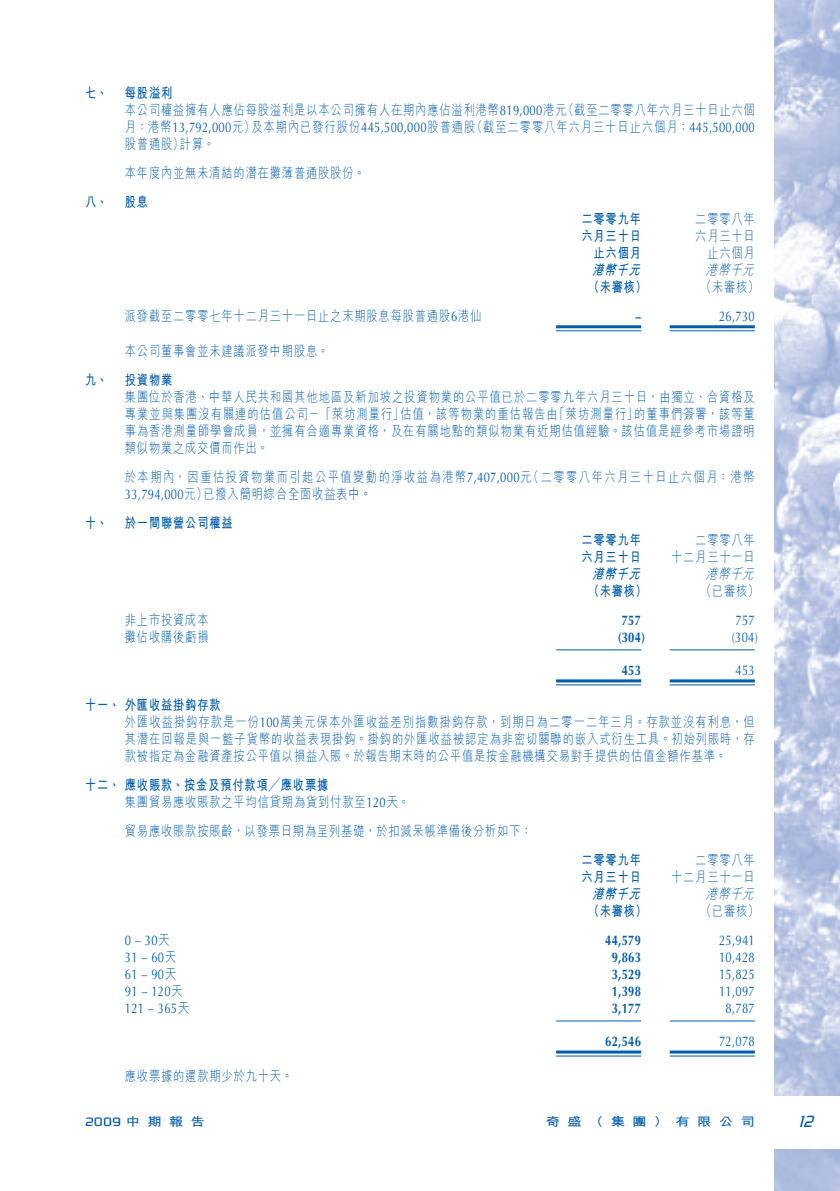
<style>
.page{position:relative;width:840px;height:1191px;background:#fff}
.page>*{position:absolute;margin:0;border:0;box-sizing:border-box;transform-origin:0 0}
.t1{font:italic 16px "Russell Square Std";color:#015dab}
.t2{font:14px/17px "M Hei HK Light B5 pc H";letter-spacing:.08em;color:#015dab;text-align:justify;scale:.8 1}
.t3{font:14px "M Hei HK Bold B5 pc H";letter-spacing:.08em;color:#015dab;scale:.8 1}
.t4{font:14px "Optima LT Std";letter-spacing:.03em;color:#015dab;scale:.8 1}
.t5{font:14px/17px "M Hei HK Light B5 pc H";letter-spacing:.135em;color:#015dab;scale:.8 1}
.t6{font:700 14px "Optima LT Std";letter-spacing:.03em;color:#015dab;scale:.8 1}
.t7{font:italic 14px "M Hei HK Bold B5 pc H";color:#015dab;scale:.8 1}
.t8{font:italic 14px "M Hei HK Light B5 pc H";color:#015dab;scale:.8 1}
.t9{font:12px "M Hei HK Bold B5 pc H";letter-spacing:.5em;color:#015dab;scale:1.2 1}
.t10{font:12px "Russell Square Std";color:#015dab;scale:1.2 1}
.s1{font-family:"Optima LT Std"}
.s2{font-family:"M Hei HK Light B5 pc H"}
.s3{font-family:"M Hei HK Bold B5 pc H"}
</style>
<div class="page">
<img style="left:774px;top:0;width:65px;height:1190px">
<div style="left:771px;top:1096px;width:68px;height:52px;background:#fff"></div>
<hr style="left:555px;top:325px;width:85px;height:3px;background:#015dab">
<hr style="left:555px;top:330px;width:85px;height:1px;background:#015dab">
<hr style="left:669px;top:325px;width:85px;height:3px;background:#015dab">
<hr style="left:669px;top:330px;width:85px;height:1px;background:#015dab">
<hr style="left:556px;top:649px;width:85px;height:1px;background:#015dab">
<hr style="left:669px;top:649px;width:85px;height:1px;background:#015dab">
<hr style="left:555px;top:679px;width:85px;height:3px;background:#015dab">
<hr style="left:555px;top:684px;width:85px;height:1px;background:#015dab">
<hr style="left:669px;top:679px;width:85px;height:3px;background:#015dab">
<hr style="left:669px;top:684px;width:85px;height:1px;background:#015dab">
<hr style="left:556px;top:1020px;width:85px;height:1px;background:#015dab">
<hr style="left:669px;top:1020px;width:85px;height:1px;background:#015dab">
<hr style="left:555px;top:1050px;width:85px;height:3px;background:#015dab">
<hr style="left:555px;top:1055px;width:85px;height:1px;background:#015dab">
<hr style="left:669px;top:1050px;width:85px;height:3px;background:#015dab">
<hr style="left:669px;top:1055px;width:85px;height:1px;background:#015dab">
<p class="t3" style="left:85px;top:87px;width:110px">七、 每股溢利</p>
<p class="t2" style="left:125px;top:103px;width:788px">本公司權益擁有人應佔每股溢利是以本公司擁有人在期內應佔溢利港幣<span class="s1">819,000</span>港元（截至二零零八年六月三十日止六個月：港幣<span class="s1">13,792,000</span>元）及本期內已發行股份<span class="s1">445,500,000</span>股普通股（截至二零零八年六月三十日止六個月：<span class="s1">445,500,000</span>股普通股）計算。</p>
<p class="t2" style="left:125px;top:166px;width:301px">本年度內並無未清結的潛在攤薄普通股股份。</p>
<p class="t3" style="left:85px;top:196px;width:80px">八、 股息</p>
<p class="t3" style="left:581px;top:213px;width:76px">二零零九年</p>
<p class="t2" style="left:695px;top:212px;width:76px">二零零八年</p>
<p class="t3" style="left:581px;top:230px;width:76px">六月三十日</p>
<p class="t2" style="left:695px;top:229px;width:76px">六月三十日</p>
<p class="t3" style="left:593px;top:247px;width:61px">止六個月</p>
<p class="t2" style="left:707px;top:246px;width:61px">止六個月</p>
<p class="t7" style="left:591px;top:264px;width:65px">港幣千元</p>
<p class="t8" style="left:705px;top:264px;width:66px">港幣千元</p>
<p class="t3" style="left:588px;top:281px;width:74px">（未審核）</p>
<p class="t2" style="left:700px;top:280px;width:74px">（未審核）</p>
<p class="t2" style="left:125px;top:309px;width:447px">派發截至二零零七年十二月三十一日止之末期股息每股普通股<span class="s1">6</span>港仙</p>
<p class="t6" style="left:635px;top:308px;width:8px">–</p>
<p class="t4" style="left:718px;top:308px;width:46px">26,730</p>
<p class="t2" style="left:125px;top:344px;width:256px">本公司董事會並未建議派發中期股息。</p>
<p class="t3" style="left:85px;top:374px;width:110px">九、 投資物業</p>
<p class="t2" style="left:125px;top:390px;width:788px">集團位於香港、中華人民共和國其他地區及新加坡之投資物業的公平值已於二零零九年六月三十日，由獨立、合資格及專業並與集團沒有關連的估值公司－「萊坊測量行」估值，該等物業的重估報告由「萊坊測量行」的董事們簽署，該等董事為香港測量師學會成員，並擁有合適專業資格，及在有關地點的類似物業有近期估值經驗。該估值是經參考市場證明類似物業之成交價而作出。</p>
<p class="t5" style="left:125px;top:470px;width:788px">於本期內，因重估投資物業而引起公平值變動的淨收益為港幣<span class="s1">7,407,000</span>元（二零零八年六月三十日止六個月：港幣<br><span class="s1">33,794,000</span>元）已撥入簡明綜合全面收益表中。</p>
<p class="t3" style="left:85px;top:517px;width:186px">十、 於一間聯營公司權益</p>
<p class="t3" style="left:581px;top:534px;width:76px">二零零九年</p>
<p class="t2" style="left:695px;top:533px;width:76px">二零零八年</p>
<p class="t3" style="left:581px;top:551px;width:76px">六月三十日</p>
<p class="t2" style="left:670px;top:550px;width:106px">十二月三十一日</p>
<p class="t7" style="left:591px;top:568px;width:65px">港幣千元</p>
<p class="t8" style="left:705px;top:568px;width:66px">港幣千元</p>
<p class="t3" style="left:588px;top:585px;width:74px">（未審核）</p>
<p class="t2" style="left:700px;top:584px;width:74px">（已審核）</p>
<p class="t2" style="left:125px;top:613px;width:106px">非上市投資成本</p>
<p class="t6" style="left:621px;top:612px;width:26px">757</p>
<p class="t4" style="left:735px;top:612px;width:26px">757</p>
<p class="t2" style="left:125px;top:630px;width:106px">攤佔收購後虧損</p>
<p class="t6" style="left:617px;top:629px;width:36px">(304)</p>
<p class="t4" style="left:731px;top:629px;width:34px">(304)</p>
<p class="t6" style="left:621px;top:662px;width:26px">453</p>
<p class="t4" style="left:735px;top:662px;width:26px">453</p>
<p class="t3" style="left:85px;top:699px;width:171px">十一、外匯收益掛鈎存款</p>
<p class="t2" style="left:125px;top:715px;width:788px">外匯收益掛鈎存款是一份<span class="s1">100</span>萬美元保本外匯收益差別指數掛鈎存款，到期日為二零一二年三月。存款並沒有利息，但其潛在回報是與一籃子貨幣的收益表現掛鈎。掛鈎的外匯收益被認定為非密切關聯的嵌入式衍生工具。初始列賬時，存款被指定為金融資產按公平值以損益入賬。於報告期末時的公平值是按金融機構交易對手提供的估值金額作基準。</p>
<p class="t3" style="left:85px;top:779px;width:305px">十二、應收賬款、按金及預付款項╱應收票據</p>
<p class="t2" style="left:125px;top:789px;width:510px;line-height:29px">集團貿易應收賬款之平均信貸期為貨到付款至<span class="s1">120</span>天。<br>貿易應收賬款按賬齡，以發票日期為呈列基礎，於扣減呆帳準備後分析如下：</p>
<p class="t3" style="left:581px;top:854px;width:76px">二零零九年</p>
<p class="t2" style="left:695px;top:853px;width:76px">二零零八年</p>
<p class="t3" style="left:581px;top:871px;width:76px">六月三十日</p>
<p class="t2" style="left:670px;top:870px;width:106px">十二月三十一日</p>
<p class="t7" style="left:591px;top:888px;width:65px">港幣千元</p>
<p class="t8" style="left:705px;top:888px;width:66px">港幣千元</p>
<p class="t3" style="left:588px;top:905px;width:74px">（未審核）</p>
<p class="t2" style="left:700px;top:904px;width:74px">（已審核）</p>
<p class="t4" style="left:125px;top:932px;width:57px">0 – 30<span class="s2">天</span></p>
<p class="t6" style="left:605px;top:932px;width:46px">44,579</p>
<p class="t4" style="left:718px;top:932px;width:46px">25,941</p>
<p class="t4" style="left:125px;top:949px;width:66px">31 – 60<span class="s2">天</span></p>
<p class="t6" style="left:611px;top:949px;width:38px">9,863</p>
<p class="t4" style="left:718px;top:949px;width:46px">10,428</p>
<p class="t4" style="left:125px;top:966px;width:66px">61 – 90<span class="s2">天</span></p>
<p class="t6" style="left:611px;top:966px;width:38px">3,529</p>
<p class="t4" style="left:718px;top:966px;width:46px">15,825</p>
<p class="t4" style="left:125px;top:983px;width:74px">91 – 120<span class="s2">天</span></p>
<p class="t6" style="left:611px;top:983px;width:38px">1,398</p>
<p class="t4" style="left:718px;top:983px;width:46px">11,097</p>
<p class="t4" style="left:125px;top:1000px;width:82px">121 – 365<span class="s2">天</span></p>
<p class="t6" style="left:611px;top:1000px;width:38px">3,177</p>
<p class="t4" style="left:725px;top:1000px;width:38px">8,787</p>
<p class="t6" style="left:605px;top:1033px;width:46px">62,546</p>
<p class="t4" style="left:718px;top:1033px;width:46px">72,078</p>
<p class="t2" style="left:125px;top:1069px;width:211px">應收票據的還款期少於九十天。</p>
<p class="t10" style="left:85px;top:1114px;width:101px">2009 <span class="s3">中期報告</span></p>
<p class="t9" style="left:545px;top:1116px;width:175px">奇盛（集團）有限公司</p>
<p class="t1" style="left:798px;top:1111px;width:16px">12</p>
</div>
